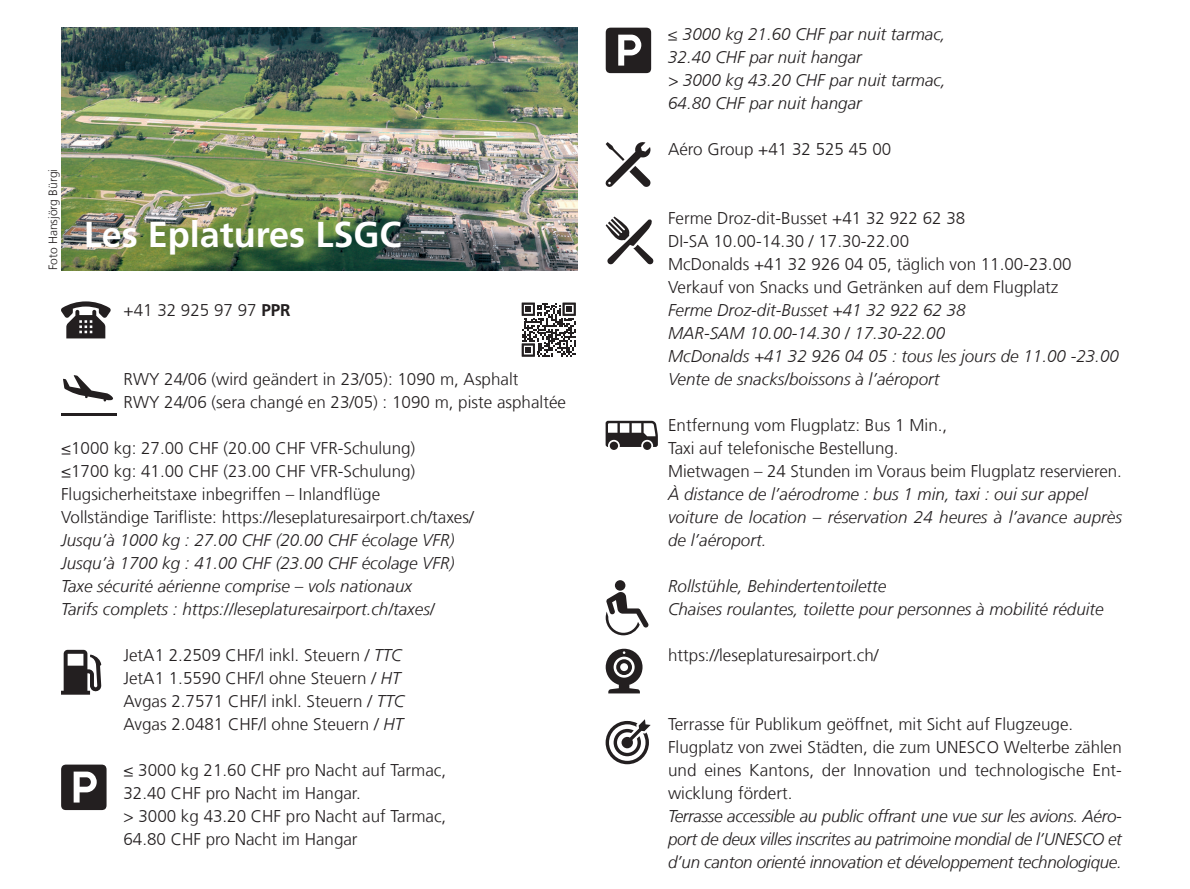
<style>
.page{position:relative;width:1190px;height:889px;background:#fff}
.page>*{position:absolute;margin:0;border:0;box-sizing:border-box;transform-origin:0 0}
.t1{font:700 36px "Frutiger LT Com";color:#fff}
.t2{font:300 17px/23px "Frutiger LT Com";color:#231f20}
.t3{font:italic 300 17px/23px "Frutiger LT Com";color:#231f20}
.t4{font:300 12px "Frutiger LT Com";color:#231f20}
.s1{font-weight:700}
.s2{font-style:italic}
</style>
<div class="page">
<img style="left:61px;top:28px;width:516px;height:242px">
<svg style="left:61px;top:301px;width:50px;height:37px"></svg>
<hr style="left:61px;top:413px;width:55px;height:3px;background:#231f20">
<svg style="left:63px;top:375px;width:50px;height:27px"></svg>
<svg style="left:605px;top:649px;width:37px;height:44px"></svg>
<svg style="left:605px;top:719px;width:45px;height:45px"></svg>
<svg style="left:521px;top:302px;width:54px;height:55px"></svg>
<div style="left:615px;top:580px;width:10px;height:11px;background:#231f20;border-radius:50%"></div>
<svg style="left:605px;top:592px;width:43px;height:43px"></svg>
<svg style="left:61px;top:650px;width:40px;height:45px"></svg>
<svg style="left:605px;top:217px;width:48px;height:47px"></svg>
<svg style="left:605px;top:421px;width:52px;height:26px"></svg>
<div style="left:643px;top:442px;width:8px;height:8px;background:#231f20;border-radius:50%"></div>
<div style="left:609px;top:442px;width:9px;height:8px;background:#231f20;border-radius:50%"></div>
<svg style="left:605px;top:142px;width:45px;height:45px"></svg>
<svg style="left:61px;top:764px;width:45px;height:46px"></svg>
<svg style="left:605px;top:28px;width:46px;height:45px"></svg>
<p class="t4" style="left:46px;top:270px;width:103px;rotate:-90deg">Foto Hansjörg Bürgi</p>
<h1 class="t1" style="left:84px;top:213px;width:319px">Les Eplatures LSGC</h1>
<p class="t2" style="left:123px;top:299px;width:169px">+41 32 925 97 97 <span class="s1">PPR</span></p>
<p class="t2" style="left:123px;top:368px;width:444px">RWY 24/06 (wird geändert in 23/05): 1090 m, Asphalt<br>RWY 24/06 (sera changé en 23/05) : 1090 m, piste asphaltée</p>
<p class="t2" style="left:61px;top:437px;width:414px">≤1000 kg: 27.00 CHF (20.00 CHF VFR-Schulung)<br>≤1700 kg: 41.00 CHF (23.00 CHF VFR-Schulung)<br>Flugsicherheitstaxe inbegriffen – Inlandflüge<br>Vollständige Tarifliste: https://leseplaturesairport.ch/taxes/</p>
<p class="t3" style="left:61px;top:528px;width:395px">Jusqu’à 1000 kg : 27.00 CHF (20.00 CHF écolage VFR)<br>Jusqu’à 1700 kg : 41.00 CHF (23.00 CHF écolage VFR)<br>Taxe sécurité aérienne comprise – vols nationaux<br>Tarifs complets : https://leseplaturesairport.ch/taxes/</p>
<p class="t2" style="left:123px;top:644px;width:282px">JetA1 2.2509 CHF/l inkl. Steuern / <span class="s2">TTC </span>JetA1 1.5590 CHF/l ohne Steuern / <span class="s2">HT </span>Avgas 2.7571 CHF/l inkl. Steuern / <span class="s2">TTC </span>Avgas 2.0481 CHF/l ohne Steuern / <span class="s2">HT</span></p>
<p class="t2" style="left:123px;top:759px;width:324px">≤ 3000 kg 21.60 CHF pro Nacht auf Tarmac, 32.40 CHF pro Nacht im Hangar.<br>&gt; 3000 kg 43.20 CHF pro Nacht auf Tarmac, 64.80 CHF pro Nacht im Hangar</p>
<p class="t3" style="left:668px;top:22px;width:279px">≤ 3000 kg 21.60 CHF par nuit tarmac,<br>32.40 CHF par nuit hangar<br>&gt; 3000 kg 43.20 CHF par nuit tarmac,<br>64.80 CHF par nuit hangar</p>
<p class="t2" style="left:668px;top:138px;width:225px">Aéro Group +41 32 525 45 00</p>
<p class="t2" style="left:668px;top:207px;width:405px">Ferme Droz-dit-Busset +41 32 922 62 38<br>DI-SA 10.00-14.30 / 17.30-22.00<br>McDonalds +41 32 926 04 05, täglich von 11.00-23.00<br>Verkauf von Snacks und Getränken auf dem Flugplatz</p>
<p class="t3" style="left:668px;top:298px;width:452px">Ferme Droz-dit-Busset +41 32 922 62 38<br>MAR-SAM 10.00-14.30 / 17.30-22.00<br>McDonalds +41 32 926 04 05 : tous les jours de 11.00 -23.00<br>Vente de snacks/boissons à l’aéroport</p>
<p class="t2" style="left:668px;top:414px;width:455px">Entfernung vom Flugplatz: Bus 1 Min.,<br>Taxi auf telefonische Bestellung.<br>Mietwagen – 24 Stunden im Voraus beim Flugplatz reservieren.</p>
<p class="t3" style="left:668px;top:482px;width:455px">À distance de l’aérodrome : bus 1 min, taxi : oui sur appel voiture de location – réservation 24 heures à l’avance auprès de l’aéroport.</p>
<p class="t3" style="left:668px;top:574px;width:437px">Rollstühle, Behindertentoilette<br>Chaises roulantes, toilette pour personnes à mobilité réduite</p>
<p class="t2" style="left:668px;top:644px;width:212px">https://leseplaturesairport.ch/</p>
<p class="t2" style="left:668px;top:713px;width:455px">Terrasse für Publikum geöffnet, mit Sicht auf Flugzeuge.<br>Flugplatz von zwei Städten, die zum UNESCO Welterbe zählen und eines Kantons, der Innovation und technologische Ent&shy;wicklung fördert.</p>
<p class="t3" style="left:668px;top:804px;width:455px;text-align:justify">Terrasse accessible au public offrant une vue sur les avions. Aéro&shy;port de deux villes inscrites au patrimoine mondial de l’UNESCO et d’un canton orienté innovation et développement technologique.</p>
</div>
